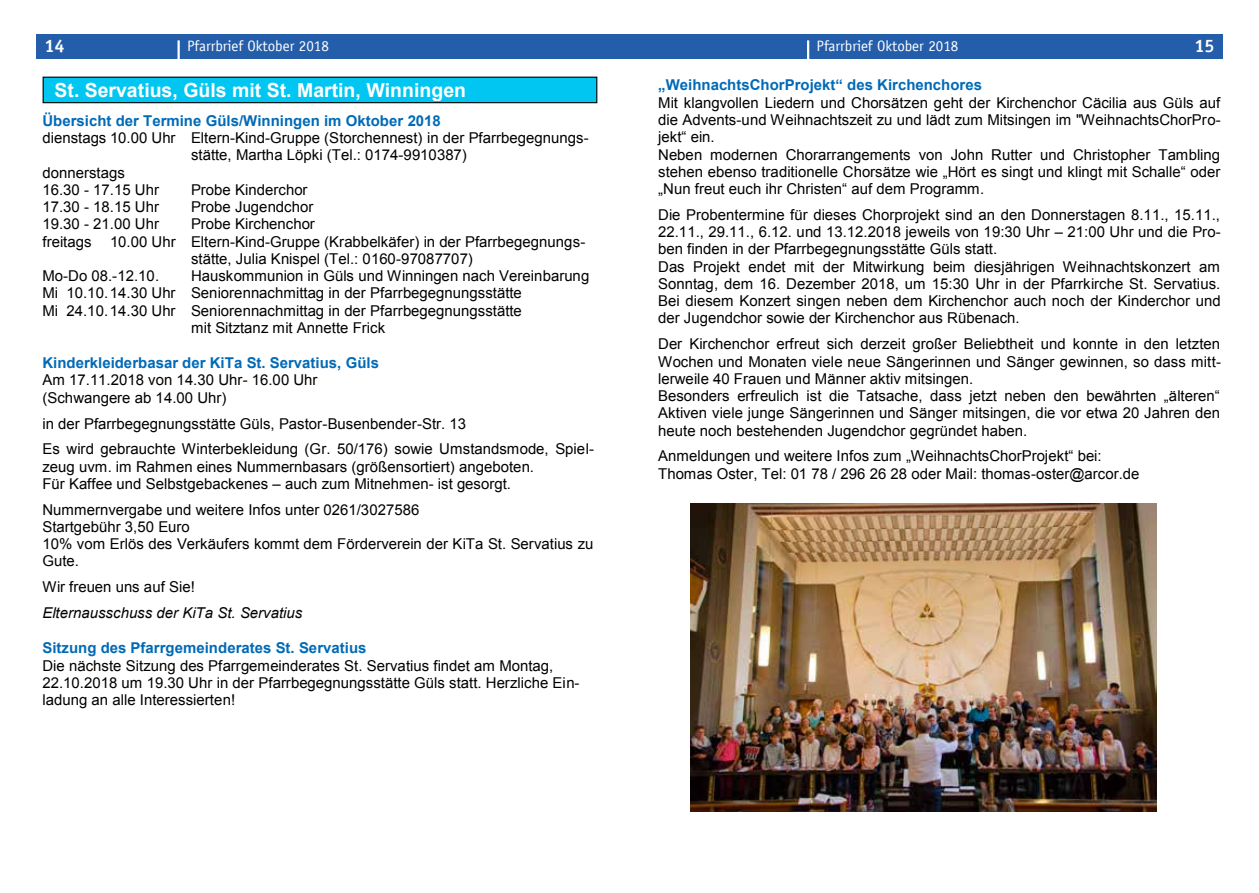
<style>
.page{position:relative;width:1259px;height:893px;background:#fff}
.page>*{position:absolute;margin:0;border:0;box-sizing:border-box;transform-origin:0 0}
.t1{font:700 19.5px "Arial";color:#fff}
.t2{font:700 18px "Officina Sans";color:#fff}
.t3{font:15px/17.2px "Arial";color:#000}
.t4{font:700 15px "Arial";color:#006ab7}
.t5{font:15px "Officina Sans";color:#fff}
.t6{font:italic 15px "Arial";color:#000}
</style>
<div class="page">
<div style="left:629px;top:34px;width:593px;height:24px;background:#245eaa"></div>
<div style="left:36px;top:34px;width:593px;height:24px;background:#245eaa"></div>
<hr style="left:177px;top:40px;width:3px;height:24px;background:#fff">
<hr style="left:807px;top:40px;width:2px;height:24px;background:#fff">
<div style="left:43px;top:77px;width:554px;height:26px;background:#00c6f1"></div>
<div style="left:43px;top:77px;width:554px;height:26px;border:1px solid #000"></div>
<img style="left:690px;top:503px;width:466px;height:308px">
<p class="t2" style="left:45px;top:35px;width:21px">14</p>
<p class="t5" style="left:187px;top:37px;width:143px">Pfarrbrief Oktober 2018</p>
<p class="t5" style="left:816px;top:37px;width:143px">Pfarrbrief Oktober 2018</p>
<p class="t2" style="left:1194px;top:35px;width:21px">15</p>
<h1 class="t1" style="left:55px;top:77px;width:413px">St. Servatius, Güls mit St. Martin, Winningen</h1>
<p class="t4" style="left:42px;top:111px;width:400px">Übersicht der Termine Güls/Winningen im Oktober 2018</p>
<p class="t3" style="left:42px;top:129px;width:548px">dienstags 10.00 Uhr Eltern-Kind-Gruppe (Storchennest) in der Pfarrbegegnungs-</p>
<p class="t3" style="left:191px;top:147px;width:277px">stätte, Martha Löpki (Tel.: 0174-9910387)</p>
<p class="t3" style="left:42px;top:164px;width:84px">donnerstags</p>
<p class="t3" style="left:42px;top:181px;width:118px">16.30 - 17.15 Uhr</p>
<p class="t3" style="left:191px;top:181px;width:118px">Probe Kinderchor</p>
<p class="t3" style="left:42px;top:198px;width:118px">17.30 - 18.15 Uhr</p>
<p class="t3" style="left:191px;top:198px;width:124px">Probe Jugendchor</p>
<p class="t3" style="left:42px;top:216px;width:118px">19.30 - 21.00 Uhr</p>
<p class="t3" style="left:191px;top:216px;width:125px">Probe Kirchenchor</p>
<p class="t3" style="left:42px;top:233px;width:544px">freitags 10.00 Uhr Eltern-Kind-Gruppe (Krabbelkäfer) in der Pfarrbegegnungs-</p>
<p class="t3" style="left:191px;top:250px;width:283px">stätte, Julia Knispel (Tel.: 0160-97087707)</p>
<p class="t3" style="left:42px;top:267px;width:118px">Mo-Do 08.-12.10.</p>
<p class="t3" style="left:191px;top:267px;width:400px">Hauskommunion in Güls und Winningen nach Vereinbarung</p>
<p class="t3" style="left:42px;top:285px;width:481px">Mi 10.10. 14.30 Uhr Seniorennachmittag in der Pfarrbegegnungsstätte</p>
<p class="t3" style="left:42px;top:302px;width:481px">Mi 24.10. 14.30 Uhr Seniorennachmittag in der Pfarrbegegnungsstätte</p>
<p class="t3" style="left:191px;top:319px;width:196px">mit Sitztanz mit Annette Frick</p>
<p class="t4" style="left:42px;top:353px;width:338px">Kinderkleiderbasar der KiTa St. Servatius, Güls</p>
<p class="t3" style="left:42px;top:372px;width:276px">Am 17.11.2018 von 14.30 Uhr- 16.00 Uhr (Schwangere ab 14.00 Uhr)</p>
<p class="t3" style="left:42px;top:410px;width:553px;line-height:26px">in der Pfarrbegegnungsstätte Güls, Pastor-Busenbender-Str. 13<br>Es wird gebrauchte Winterbekleidung (Gr. 50/176) sowie Umstandsmode, Spiel-</p>
<p class="t3" style="left:42px;top:458px;width:493px">zeug uvm. im Rahmen eines Nummernbasars (größensortiert) angeboten.<br>Für Kaffee und Selbstgebackenes – auch zum Mitnehmen- ist gesorgt.</p>
<p class="t3" style="left:42px;top:501px;width:552px">Nummernvergabe und weitere Infos unter 0261/3027586<br>Startgebühr 3,50 Euro<br>10% vom Erlös des Verkäufers kommt dem Förderverein der KiTa St. Servatius zu Gute.</p>
<p class="t3" style="left:42px;top:579px;width:154px">Wir freuen uns auf Sie!</p>
<p class="t6" style="left:42px;top:603px;width:261px">Elternausschuss der KiTa St. Servatius</p>
<p class="t4" style="left:42px;top:638px;width:325px">Sitzung des Pfarrgemeinderates St. Servatius</p>
<p class="t3" style="left:42px;top:657px;width:538px">Die nächste Sitzung des Pfarrgemeinderates St. Servatius findet am Montag,<br>22.10.2018 um 19.30 Uhr in der Pfarrbegegnungsstätte Güls statt. Herzliche Ein&shy;ladung an alle Interessierten!</p>
<p class="t4" style="left:658px;top:75px;width:325px">„WeihnachtsChorProjekt“ des Kirchenchores</p>
<p class="t3" style="left:658px;top:94px;width:564px">Mit klangvollen Liedern und Chorsätzen geht der Kirchenchor Cäcilia aus Güls auf die Advents-und Weihnachtszeit zu und lädt zum Mitsingen im "WeihnachtsChorPro&shy;jekt“ ein.<br>Neben modernen Chorarrangements von John Rutter und Christopher Tambling stehen ebenso traditionelle Chorsätze wie „Hört es singt und klingt mit Schalle“ oder „Nun freut euch ihr Christen“ auf dem Programm.</p>
<p class="t3" style="left:658px;top:206px;width:564px">Die Probentermine für dieses Chorprojekt sind an den Donnerstagen 8.11., 15.11., 22.11., 29.11., 6.12. und 13.12.2018 jeweils von 19:30 Uhr – 21:00 Uhr und die Pro&shy;ben finden in der Pfarrbegegnungsstätte Güls statt.<br>Das Projekt endet mit der Mitwirkung beim diesjährigen Weihnachtskonzert am Sonntag, dem 16. Dezember 2018, um 15:30 Uhr in der Pfarrkirche St. Servatius.<br>Bei diesem Konzert singen neben dem Kirchenchor auch noch der Kinderchor und der Jugendchor sowie der Kirchenchor aus Rübenach.</p>
<p class="t3" style="left:658px;top:336px;width:564px">Der Kirchenchor erfreut sich derzeit großer Beliebtheit und konnte in den letzten Wochen und Monaten viele neue Sängerinnen und Sänger gewinnen, so dass mitt&shy;lerweile 40 Frauen und Männer aktiv mitsingen.<br>Besonders erfreulich ist die Tatsache, dass jetzt neben den bewährten „älteren“ Aktiven viele junge Sängerinnen und Sänger mitsingen, die vor etwa 20 Jahren den heute noch bestehenden Jugendchor gegründet haben.</p>
<p class="t3" style="left:658px;top:448px;width:483px">Anmeldungen und weitere Infos zum „WeihnachtsChorProjekt“ bei:<br>Thomas Oster, Tel: 01 78 / 296 26 28 oder Mail: thomas-oster@arcor.de</p>
</div>
